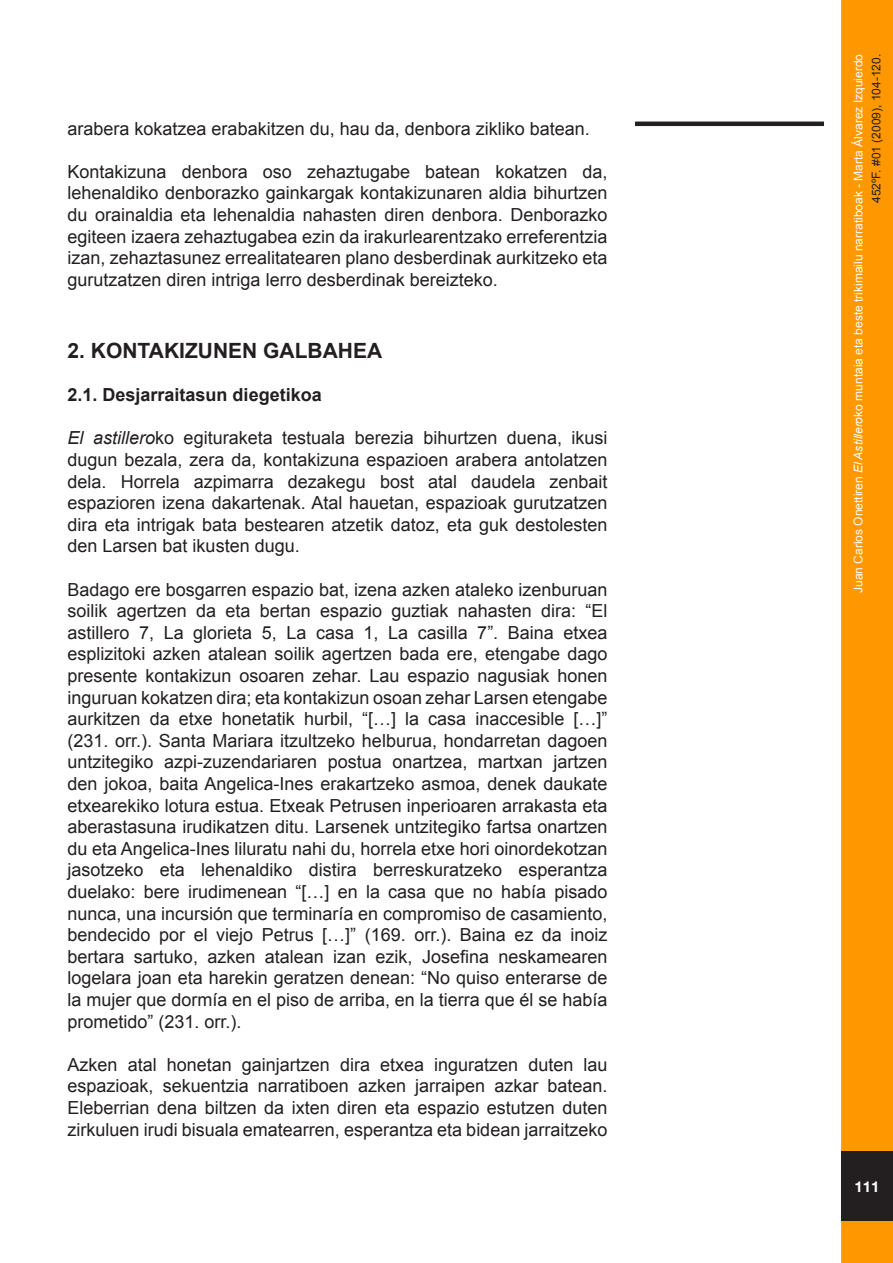
<style>
.page{position:relative;width:893px;height:1263px;background:#fff}
.page>*{position:absolute;margin:0;border:0;box-sizing:border-box;transform-origin:0 0}
.Estilo_de_párrafo_1{font:700 21px "Arial";color:#231f20}
.Estilo_de_párrafo_1-2{font:18px/21.6px "Arial";color:#231f20;text-align:justify}
.Estilo_de_párrafo_1-3{font:700 18px "Arial";color:#231f20}
.t1{font:700 15px "Helvetica Neue";color:#fff}
.t2{font:12px/18px "Arial";color:#fdfdfd;text-align:right}
.s1{font-style:italic}
.s2{color:#231f20}
</style>
<div class="page">
<hr style="left:0;top:1151px;width:1px;height:70px;background:#231f20">
<div style="left:841px;top:0;width:52px;height:1263px;background:#ff9800;border:3px solid #ff9800"></div>
<div style="left:841px;top:1151px;width:52px;height:70px;background:#231f20"></div>
<hr style="left:635px;top:122px;width:189px;height:4px;background:#231f20">
<p class="Estilo_de_párrafo_1-2" style="left:68px;top:118px;width:524px">arabera kokatzea erabakitzen du, hau da, denbora zikliko batean.</p>
<p class="Estilo_de_párrafo_1-2" style="left:68px;top:161px;width:541px">Kontakizuna denbora oso zehaztugabe batean kokatzen da, lehenaldiko denborazko gainkargak kontakizunaren aldia bihurtzen du orainaldia eta lehenaldia nahasten diren denbora. Denborazko egiteen izaera zehaztugabea ezin da irakurlearentzako erreferentzia izan, zehaztasunez errealitatearen plano desberdinak aurkitzeko eta gurutzatzen diren intriga lerro desberdinak bereizteko.</p>
<p class="Estilo_de_párrafo_1" style="left:68px;top:337px;width:316px">2. KONTAKIZUNEN GALBAHEA</p>
<p class="Estilo_de_párrafo_1-3" style="left:68px;top:383px;width:256px">2.1. Desjarraitasun diegetikoa</p>
<p class="Estilo_de_párrafo_1-2" style="left:68px;top:427px;width:541px"><span class="s1">El astillero</span>ko egituraketa testuala berezia bihurtzen duena, ikusi dugun bezala, zera da, kontakizuna espazioen arabera antolatzen dela. Horrela azpimarra dezakegu bost atal daudela zenbait espazioren izena dakartenak. Atal hauetan, espazioak gurutzatzen dira eta intrigak bata bestearen atzetik datoz, eta guk destolesten den Larsen bat ikusten dugu.</p>
<p class="Estilo_de_párrafo_1-2" style="left:68px;top:579px;width:541px">Badago ere bosgarren espazio bat, izena azken ataleko izenburuan soilik agertzen da eta bertan espazio guztiak nahasten dira: “El astillero 7, La glorieta 5, La casa 1, La casilla 7”. Baina etxea esplizitoki azken atalean soilik agertzen bada ere, etengabe dago presente kontakizun osoaren zehar. Lau espazio nagusiak honen inguruan kokatzen dira; eta kontakizun osoan zehar Larsen etengabe aurkitzen da etxe honetatik hurbil, “[…] la casa inaccesible […]” (231. orr.). Santa Mariara itzultzeko helburua, hondarretan dagoen untzitegiko azpi-zuzendariaren postua onartzea, martxan jartzen den jokoa, baita Angelica-Ines erakartzeko asmoa, denek daukate etxearekiko lotura estua. Etxeak Petrusen inperioaren arrakasta eta aberastasuna irudikatzen ditu. Larsenek untzitegiko fartsa onartzen du eta Angelica-Ines liluratu nahi du, horrela etxe hori oinordekotzan jasotzeko eta lehenaldiko distira berreskuratzeko esperantza duelako: bere irudimenean “[…] en la casa que no había pisado nunca, una incursión que terminaría en compromiso de casamiento, bendecido por el viejo Petrus […]” (169. orr.). Baina ez da inoiz bertara sartuko, azken atalean izan ezik, Josefina neskamearen logelara joan eta harekin geratzen denean: “No quiso enterarse de la mujer que dormía en el piso de arriba, en la tierra que él se había prometido” (231. orr.).</p>
<p class="Estilo_de_párrafo_1-2" style="left:68px;top:1054px;width:541px">Azken atal honetan gainjartzen dira etxea inguratzen duten lau espazioak, sekuentzia narratiboen azken jarraipen azkar batean.<br>Eleberrian dena biltzen da ixten diren eta espazio estutzen duten zirkuluen irudi bisuala ematearren, esperantza eta bidean jarraitzeko</p>
<p class="t2" style="left:849px;top:593px;width:541px;rotate:-90deg">Juan Carlos Onettiren <span class="s1">El Astillero</span>ko muntaia eta beste trikimailu narratiboak - Marta Álvarez Izquierdo<br><span class="s2">452ºF. #01 (2009), 104-120.</span></p>
<p class="t1" style="left:854px;top:1177px;width:27px">111</p>
</div>
